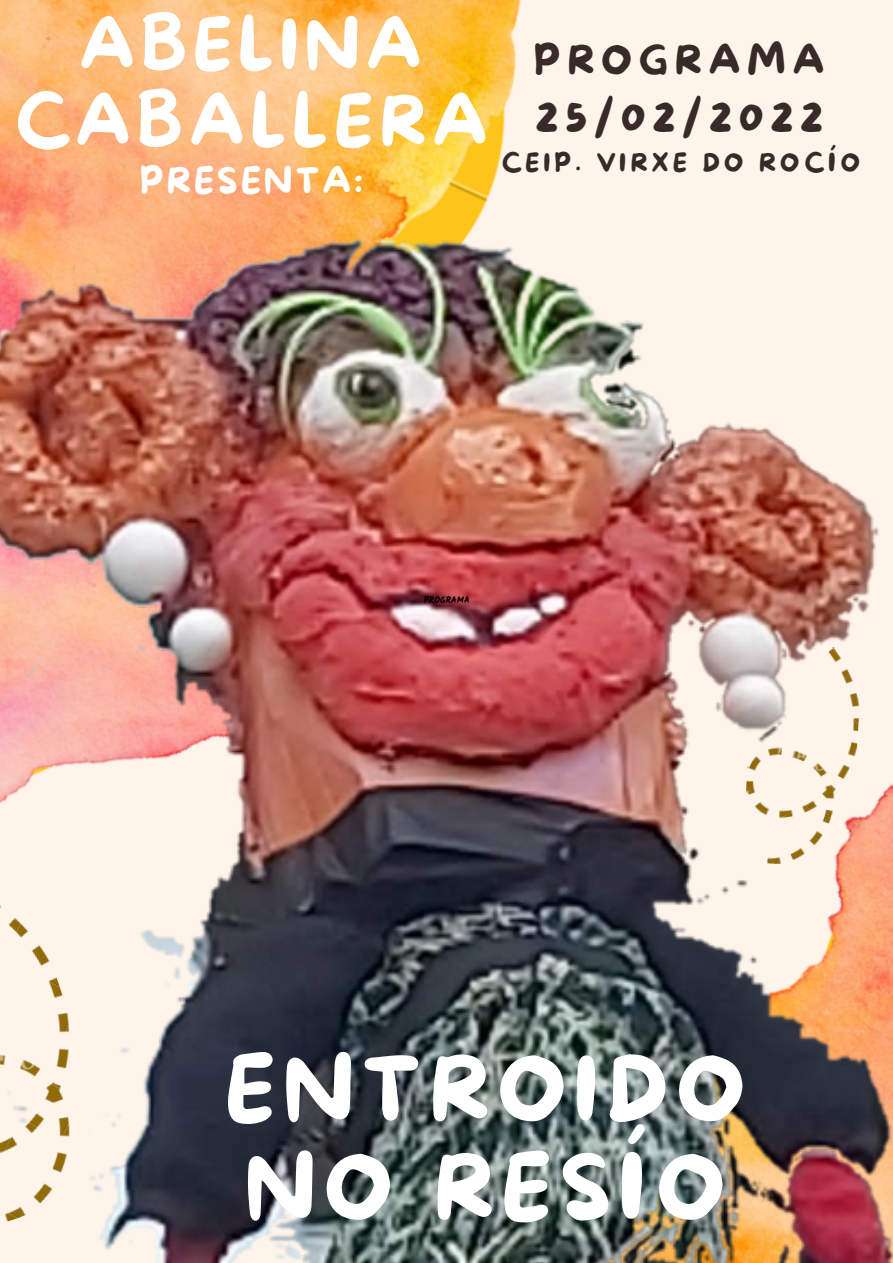
<style>
.page{position:relative;width:893px;height:1263px;background:#fff4ea}
.page>*{position:absolute;margin:0;border:0;box-sizing:border-box;transform-origin:0 0}
.t1{font:90px/98.5px "More Sugar";letter-spacing:.08em;color:#fff}
.t2{font:69.75px "More Sugar";letter-spacing:.08em;color:#fff}
.t3{font:40.2px "More Sugar";letter-spacing:.16em;color:#372a28}
.t4{font:36px "More Sugar";letter-spacing:.08em;color:#fff}
.t5{font:25.2px "More Sugar";letter-spacing:.16em;color:#372a28}
.t6{font:700 9px "Kalam";letter-spacing:.015em;color:#000}
</style>
<div class="page">
<img style="left:0;top:0;width:521px;height:194px">
<img style="left:0;top:194px;width:893px;height:1069px">
<p class="t2" style="left:79px;top:7px;width:344px">ABELINA</p>
<p class="t2" style="left:12px;top:83px;width:477px">CABALLERA</p>
<p class="t4" style="left:140px;top:161px;width:225px">PRESENTA:</p>
<p class="t3" style="left:534px;top:38px;width:292px">PROGRAMA</p>
<p class="t3" style="left:535px;top:95px;width:289px">25/02/2022</p>
<p class="t5" style="left:501px;top:149px;width:361px">CEIP. VIRXE DO ROCÍO</p>
<p class="t6" style="left:424px;top:594px;width:47px">PROGRAMA</p>
<p class="t1" style="left:224px;top:1044px;width:522px">ENTROIDO<br>NO RESÍO</p>
</div>
